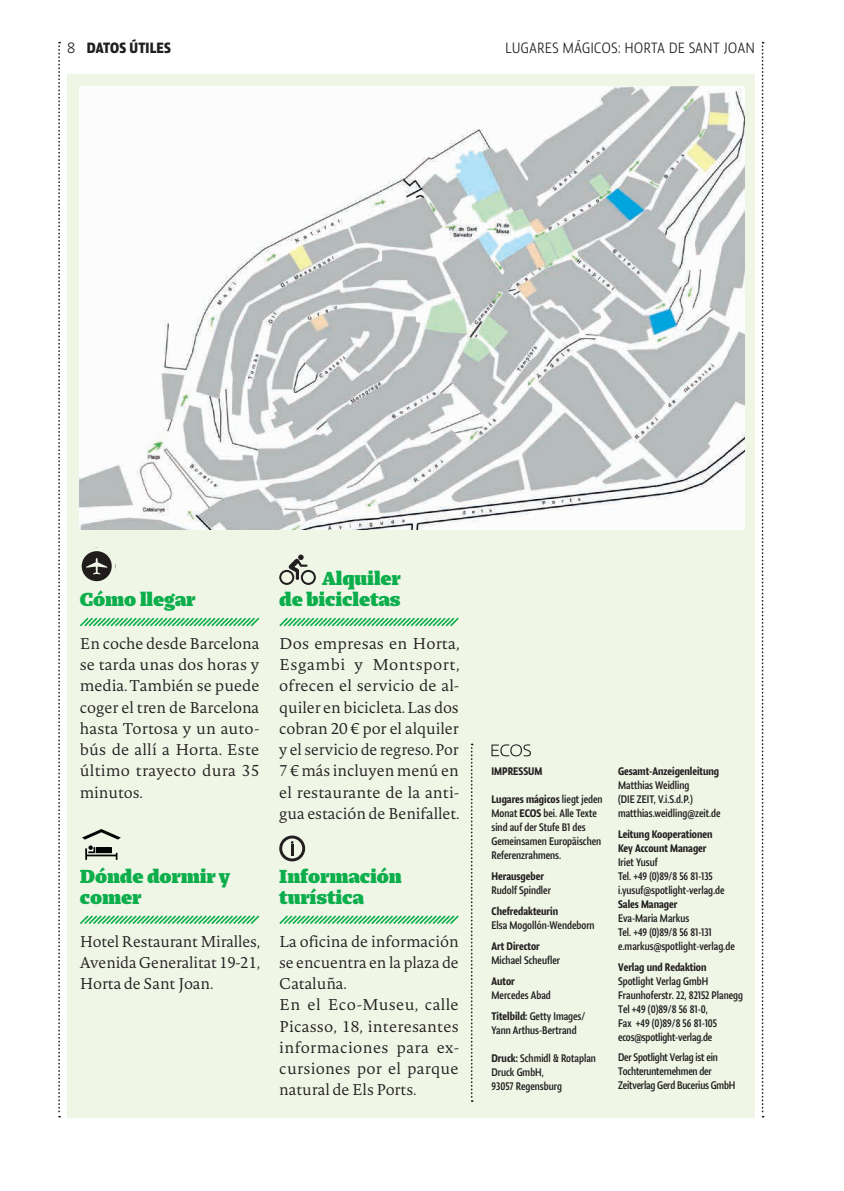
<style>
.page{position:relative;width:844px;height:1191px;background:#fff}
.page>*{position:absolute;margin:0;border:0;box-sizing:border-box;transform-origin:0 0}
.t1{font:900 21px/21.2px "Lumin Display Std";letter-spacing:-.005em;color:#0cae4c}
.t2{font:300 16.62px "Lumin Sans Cond Std";letter-spacing:.04em;color:#231f20}
.t3{font:16.62px "Lumin Sans Cond Std Bld";letter-spacing:.01em;color:#231f20}
.t4{font:300 15.4px/21.2px "Novel Pro";letter-spacing:-.005em;color:#231f20;text-align:justify}
.t5{font:12.25px/14px "Lumin Sans Cond Std";color:#231f20}
.t6{font:500 12.25px/14px "Lumin Sans Cond Std";color:#231f20}
.s1{font-family:"Lumin Sans Std";font-weight:300}
.s2{font-weight:500}
</style>
<div class="page">
<svg style="left:761px;top:42px;width:2px;height:1075px"></svg>
<svg style="left:58px;top:42px;width:2px;height:1075px"></svg>
<div style="left:67px;top:74px;width:687px;height:1043px;background:#eff6e6"></div>
<svg style="left:81px;top:551px;width:31px;height:31px"></svg>
<div style="left:82px;top:551px;width:30px;height:30px;background:#231f20;border-radius:50%"></div>
<svg style="left:86px;top:558px;width:21px;height:16px"></svg>
<svg style="left:80px;top:617px;width:180px;height:10px"></svg>
<svg style="left:80px;top:915px;width:180px;height:9px"></svg>
<svg style="left:82px;top:829px;width:39px;height:31px"></svg>
<svg style="left:470px;top:743px;width:2px;height:358px"></svg>
<svg style="left:279px;top:617px;width:180px;height:10px"></svg>
<svg style="left:279px;top:915px;width:180px;height:9px"></svg>
<svg style="left:279px;top:554px;width:37px;height:31px"></svg>
<svg style="left:279px;top:835px;width:26px;height:26px"></svg>
<img style="left:80px;top:87px;width:664px;height:442px">
<svg style="left:491px;top:744px;width:40px;height:12px"></svg>
<h2 class="t3" style="left:67px;top:38px;width:105px"><span class="s1">8</span> DATOS ÚTILES</h2>
<h2 class="t2" style="left:505px;top:39px;width:251px">LUGARES MÁGICOS: HORTA DE SANT JOAN</h2>
<h1 class="t1" style="left:80px;top:588px;width:117px">Cómo llegar</h1>
<p class="t4" style="left:80px;top:632px;width:181px">En coche desde Barcelona se tarda unas dos horas y media. También se puede coger el tren de Barcelona hasta Tortosa y un auto&shy;bús de allí a Horta. Este último trayecto dura 35 minutos.</p>
<h1 class="t1" style="left:80px;top:865px;width:152px">Dónde dormir y comer</h1>
<p class="t4" style="left:80px;top:930px;width:182px">Hotel Restaurant Miralles, Avenida Generalitat 19-21, Horta de Sant Joan.</p>
<h1 class="t1" style="left:279px;top:567px;width:123px;text-align:right">Alquiler<br>de bicicletas</h1>
<p class="t4" style="left:279px;top:632px;width:182px">Dos empresas en Horta, Esgambi y Montsport, ofrecen el servicio de al&shy;quiler en bicicleta. Las dos cobran 20 € por el alquiler y el servicio de regreso. Por 7 € más incluyen menú en el restaurante de la anti&shy;gua estación de Benifallet.</p>
<h1 class="t1" style="left:279px;top:865px;width:124px">Información turística</h1>
<p class="t4" style="left:279px;top:930px;width:181px;text-align:left">La oficina de información se encuentra en la plaza de<br>Cataluña.<br>En el Eco-Museu, calle<br>Picasso, 18, interesantes informaciones para ex&shy;cursiones por el parque natural de Els Ports.</p>
<p class="t6" style="left:491px;top:764px;width:52px">IMPRESSUM</p>
<p class="t5" style="left:491px;top:792px;width:113px"><span class="s2">Lugares mágicos</span> liegt jeden<br>Monat <span class="s2">ECOS</span> bei. Alle Texte sind auf der Stufe B1 des<br>Gemeinsamen Europäischen<br>Referenzrahmens.</p>
<p class="t6" style="left:491px;top:869px;width:54px">Herausgeber</p>
<p class="t5" style="left:491px;top:883px;width:61px">Rudolf Spindler</p>
<p class="t6" style="left:491px;top:904px;width:68px">Chefredakteurin</p>
<p class="t5" style="left:491px;top:918px;width:105px">Elsa Mogollón-Wendeborn</p>
<p class="t6" style="left:491px;top:939px;width:50px">Art Director</p>
<p class="t5" style="left:491px;top:953px;width:70px">Michael Scheufler</p>
<p class="t6" style="left:491px;top:974px;width:25px">Autor</p>
<p class="t5" style="left:491px;top:985px;width:95px;line-height:21px">Mercedes Abad<br><span class="s2">Titelbild:</span> Getty Images/</p>
<p class="t5" style="left:491px;top:1023px;width:87px">Yann Arthus-Bertrand</p>
<p class="t5" style="left:491px;top:1051px;width:106px"><span class="s2">Druck:</span> Schmidl &amp; Rotaplan<br>Druck GmbH,<br>93057 Regensburg</p>
<p class="t6" style="left:618px;top:764px;width:102px">Gesamt-Anzeigenleitung</p>
<p class="t5" style="left:618px;top:778px;width:104px">Matthias Weidling<br>(DIE ZEIT, V.i.S.d.P.) matthias.weidling@zeit.de</p>
<p class="t6" style="left:618px;top:827px;width:96px">Leitung Kooperationen<br>Key Account Manager</p>
<p class="t5" style="left:618px;top:855px;width:108px">Iriet Yusuf<br>Tel. +49 (0)89/8 56 81-135 i.yusuf@spotlight-verlag.de</p>
<p class="t6" style="left:618px;top:897px;width:61px">Sales Manager</p>
<p class="t5" style="left:618px;top:911px;width:118px">Eva-Maria Markus<br>Tel. +49 (0)89/8 56 81-131 e.markus@spotlight-verlag.de</p>
<p class="t6" style="left:618px;top:960px;width:90px">Verlag und Redaktion</p>
<p class="t5" style="left:618px;top:974px;width:126px">Spotlight Verlag GmbH<br>Fraunhoferstr. 22, 82152 Planegg<br>Tel +49 (0)89/8 56 81-0,<br>Fax +49 (0)89/8 56 81-105 ecos@spotlight-verlag.de</p>
<p class="t5" style="left:618px;top:1049px;width:119px">Der Spotlight Verlag ist ein<br>Tochterunternehmen der<br>Zeitverlag Gerd Bucerius GmbH</p>
</div>
